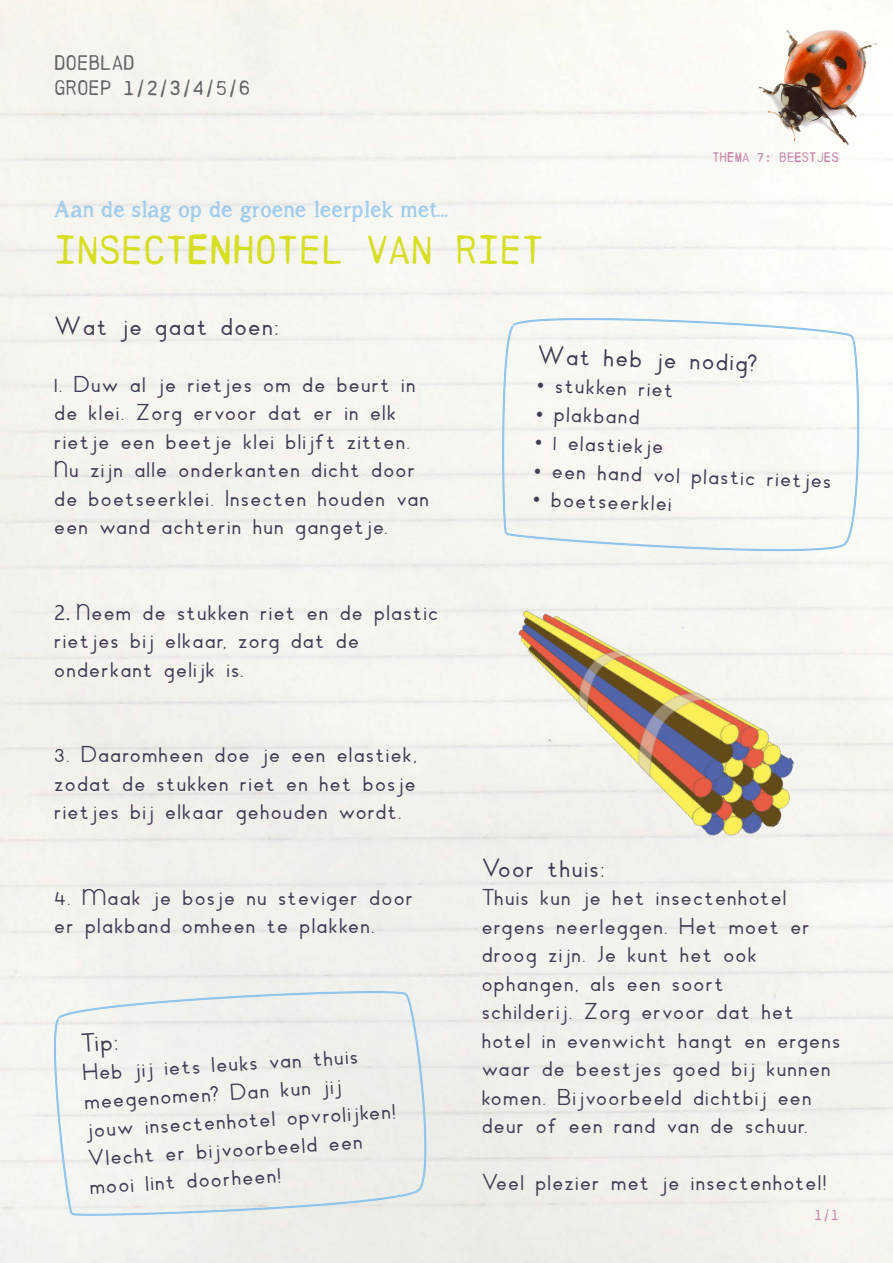
<style>
.page{position:relative;width:893px;height:1263px;background:#fff}
.page>*{position:absolute;margin:0;border:0;box-sizing:border-box;transform-origin:0 0}
.t1{font:40.5px "PRINTF";color:#d7df23}
.t2{font:24px "School KX New";letter-spacing:.01em;color:#433b55}
.t3{font:22.5px "asongforjennifer";letter-spacing:.03em;color:#92c5eb}
.t4{font:21px/28.5px "School KX New";letter-spacing:.01em;color:#433b55}
.t5{font:21px/25.2px "PRINTF";color:#636466}
.t6{font:15px "PRINTF";color:#cc8fb4}
.t7{font:13.5px "PRINTF";color:#c886ae}
.s1{font-family:"Ebrima"}
</style>
<div class="page">
<img style="left:736px;top:7px;width:149px;height:150px">
<svg style="left:502px;top:317px;width:358px;height:235px"></svg>
<div style="left:53px;top:990px;width:374px;height:226px;background:#eff0eb"></div>
<img style="left:509px;top:551px;width:308px;height:338px">
<p class="t5" style="left:54px;top:50px;width:198px">DOEBLAD<br>GROEP 1/2/3/4/5/6</p>
<p class="t3" style="left:54px;top:195px;width:395px">Aan de slag op de groene leerplek met...</p>
<h1 class="t1" style="left:54px;top:227px;width:492px">INSECTENHOTEL VAN RIET</h1>
<p class="t7" style="left:712px;top:150px;width:128px">THEMA 7: BEESTJES</p>
<p class="t2" style="left:54px;top:310px;width:227px">Wat je gaat doen:</p>
<p class="t4" style="left:54px;top:370px;width:377px">1. Duw al je rietjes om de beurt in de klei. Zorg ervoor dat er in elk rietje een beetje klei blijft zitten.<br>Nu zijn alle onderkanten dicht door de boetseerklei. Insecten houden van een wand achterin hun gangetje.</p>
<p class="t4" style="left:54px;top:598px;width:387px"><span class="s1">2.</span> Neem de stukken riet en de plastic rietjes bij elkaar, zorg dat de onderkant gelijk is.</p>
<p class="t4" style="left:54px;top:740px;width:365px;text-align:justify">3. Daaromheen doe je een elastiek, zodat de stukken riet en het bosje rietjes bij elkaar gehouden wordt.</p>
<p class="t4" style="left:54px;top:883px;width:362px">4. Maak je bosje nu steviger door er plakband omheen te plakken.</p>
<p class="t2" style="left:80px;top:1028px;width:40px;rotate:-4deg">Tip:</p>
<p class="t4" style="left:81px;top:1060px;width:313px;rotate:-4deg">Heb jij iets leuks van thuis meegenomen? Dan kun jij jouw insectenhotel opvrolijken!<br>Vlecht er bijvoorbeeld een mooi lint doorheen!</p>
<p class="t2" style="left:538px;top:339px;width:223px;rotate:2deg">Wat heb je nodig?</p>
<p class="t4" style="left:537px;top:370px;width:140px;rotate:2deg"><span class="s1">•</span> stukken riet</p>
<p class="t4" style="left:536px;top:399px;width:107px;rotate:2deg"><span class="s1">•</span> plakband</p>
<p class="t4" style="left:535px;top:427px;width:132px;rotate:2deg"><span class="s1">•</span> 1 elastiekje</p>
<p class="t4" style="left:534px;top:456px;width:301px;rotate:2deg"><span class="s1">•</span> een hand vol plastic rietjes</p>
<p class="t4" style="left:533px;top:484px;width:142px;rotate:2deg"><span class="s1">•</span> boetseerklei</p>
<p class="t2" style="left:482px;top:852px;width:125px">Voor thuis:</p>
<p class="t4" style="left:482px;top:883px;width:361px">Thuis kun je het insectenhotel ergens neerleggen. Het moet er droog zijn. Je kunt het ook ophangen, als een soort<br>schilderij. Zorg ervoor dat het hotel in evenwicht hangt en ergens waar de beestjes goed bij kunnen komen. Bijvoorbeeld dichtbij een deur of een rand van de schuur.</p>
<p class="t4" style="left:482px;top:1168px;width:347px">Veel plezier met je insectenhotel!</p>
<p class="t6" style="left:814px;top:1206px;width:26px">1/1</p>
</div>
